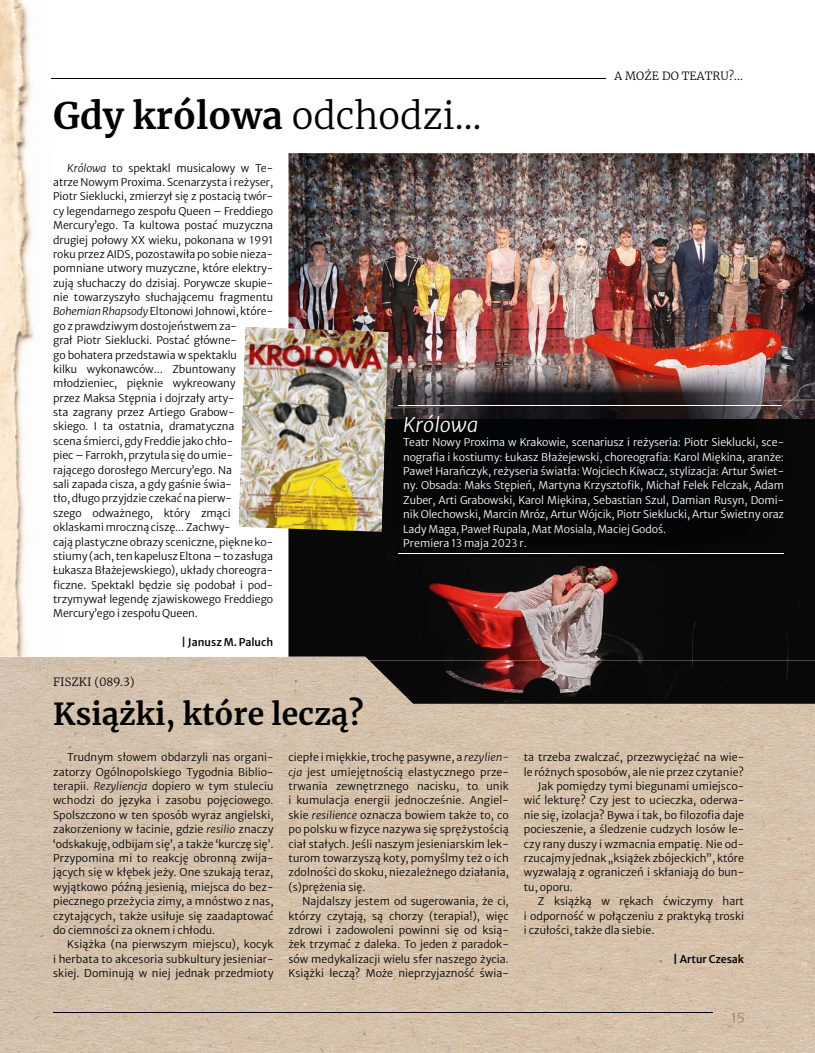
<style>
.page{position:relative;width:815px;height:1053px;background:#fff}
.page>*{position:absolute;margin:0;border:0;box-sizing:border-box;transform-origin:0 0}
.t1{font:700 36.25px "Merriweather";letter-spacing:.005em;color:#000}
.t2{font:700 30px "Merriweather";letter-spacing:.005em;color:#000}
.t3{font:italic 300 20px "Merriweather Sans";letter-spacing:.005em;color:#fff}
.t4{font:300 13.75px "Merriweather Sans";color:#807162}
.t5{font:300 11.25px "Merriweather";letter-spacing:.01em;color:#000}
.t6{font:300 10.62px/14.4px "Merriweather Sans";letter-spacing:-.005em;color:#000;text-align:justify}
.t7{font:300 10.62px/14.4px "Merriweather Sans";letter-spacing:-.005em;color:#fff}
.t8{font:500 10.62px "Merriweather Sans";color:#000}
.s1{font-weight:300}
.s2{font-style:italic}
.s3{font-weight:700}
</style>
<div class="page">
<img style="left:288px;top:153px;width:527px;height:212px">
<img style="left:288px;top:532px;width:527px;height:124px">
<img style="left:0;top:0;width:35px;height:482px">
<img style="left:0;top:482px;width:26px;height:174px">
<svg style="left:429px;top:656px;width:386px;height:44px;background:#281d1d"></svg>
<img style="left:0;top:656px;width:429px;height:396px">
<img style="left:429px;top:700px;width:386px;height:352px">
<hr style="left:53px;top:1011px;width:659px;height:1px;background:#000">
<svg style="left:732px;top:1012px;width:12px;height:10px"></svg>
<hr style="left:51px;top:78px;width:555px;height:1px;background:#000">
<img style="left:343px;top:365px;width:472px;height:202px">
<hr style="left:399px;top:553px;width:385px;height:1px;background:#fff">
<hr style="left:399px;top:405px;width:383px;height:1px;background:#fff">
<img style="left:238px;top:326px;width:151px;height:206px">
<h1 class="t1" style="left:53px;top:93px;width:430px">Gdy królowa <span class="s1">odchodzi…</span></h1>
<p class="t5" style="left:615px;top:69px;width:130px">A MOŻE DO TEATRU?...</p>
<p class="t6" style="left:53px;top:161px;width:222px;text-align:left;text-indent:14px"><span class="s2">Królowa</span> to spektakl musicalowy w Te&shy;atrze Nowym Proxima. Scenarzysta i reżyser, Piotr Sieklucki, zmierzył się z postacią twór&shy;cy legendarnego zespołu Queen – Freddiego Mercury’ego. Ta kultowa postać muzyczna drugiej połowy XX wieku, pokonana w 1991 roku przez AIDS, pozostawiła po sobie nieza&shy;pomniane utwory muzyczne, które elektry&shy;zują słuchaczy do dzisiaj. Porywcze skupie&shy;nie towarzyszyło słuchającemu fragmentu <span class="s2">Bohemian Rhapsody</span> Eltonowi Johnowi, które&shy;go z prawdziwym dostojeństwem za-<br>grał Piotr Sieklucki. Postać główne-<br>go bohatera przedstawia w spektaklu<br>kilku wykonawców... Zbuntowany młodzieniec, pięknie wykreowany<br>przez Maksa Stępnia i dojrzały arty-<br>sta zagrany przez Artiego Grabow-<br>skiego. I ta ostatnia, dramatyczna<br>scena śmierci, gdy Freddie jako chło-<br>piec – Farrokh, przytula się do umie&shy;rającego dorosłego Mercury’ego. Na<br>sali zapada cisza, a gdy gaśnie świa-<br>tło, długo przyjdzie czekać na pierw-<br>szego odważnego, który zmąci oklaskami mroczną ciszę... Zachwy-<br>cają plastyczne obrazy sceniczne, piękne ko&shy;stiumy (ach, ten kapelusz Eltona – to zasługa Łukasza Błażejewskiego), układy choreogra&shy;ficzne. Spektakl będzie się podobał i pod&shy;trzymywał legendę zjawiskowego Freddiego Mercury’ego i zespołu Queen.</p>
<p class="t8" style="left:182px;top:635px;width:93px">| Janusz M. Paluch</p>
<p class="t5" style="left:53px;top:675px;width:83px">FISZKI (089.3)</p>
<h2 class="t2" style="left:53px;top:695px;width:312px">Książki, które leczą?</h2>
<h3 class="t3" style="left:403px;top:412px;width:76px">Królowa</h3>
<p class="t7" style="left:403px;top:435px;width:382px">Teatr Nowy Proxima w Krakowie, scenariusz i reżyseria: Piotr Sieklucki, sce&shy;nografia i kostiumy: Łukasz Błażejewski, choreografia: Karol Miękina, aranże:<br>Paweł Harańczyk, reżyseria światła: Wojciech Kiwacz, stylizacja: Artur Świet&shy;ny. Obsada: Maks Stępień, Martyna Krzysztofik, Michał Felek Felczak, Adam Zuber, Arti Grabowski, Karol Miękina, Sebastian Szul, Damian Rusyn, Domi&shy;nik Olechowski, Marcin Mróz, Artur Wójcik, Piotr Sieklucki, Artur Świetny oraz Lady Maga, Paweł Rupala, Mat Mosiala, Maciej Godoś.<br>Premiera 13 maja 2023 r.</p>
<p class="t6" style="left:53px;top:750px;width:222px;text-indent:14px">Trudnym słowem obdarzyli nas organi&shy;zatorzy Ogólnopolskiego Tygodnia Biblio&shy;terapii. <span class="s2">Rezyliencja</span> dopiero w tym stuleciu wchodzi do języka i zasobu pojęciowego.<br>Spolszczono w ten sposób wyraz angielski, zakorzeniony w łacinie, gdzie <span class="s2">resilio</span> znaczy ‘odskakuję, odbijam się’, a także ‘kurczę się’.<br>Przypomina mi to reakcję obronną zwija&shy;jących się w kłębek jeży. One szukają teraz, wyjątkowo późną jesienią, miejsca do bez&shy;piecznego przeżycia zimy, a mnóstwo z nas, czytających, także usiłuje się zaadaptować do ciemności za oknem i chłodu.</p>
<p class="t6" style="left:53px;top:937px;width:222px;text-indent:14px">Książka (na pierwszym miejscu), kocyk i herbata to akcesoria subkultury jesieniar&shy;skiej. Dominują w niej jednak przedmioty</p>
<p class="t6" style="left:288px;top:750px;width:222px">ciepłe i miękkie, trochę pasywne, a <span class="s2">rezylien&shy;cja</span> jest umiejętnością elastycznego prze&shy;trwania zewnętrznego nacisku, to unik i kumulacja energii jednocześnie. Angiel&shy;skie <span class="s2">resilience</span> oznacza bowiem także to, co po polsku w fizyce nazywa się sprężystością ciał stałych. Jeśli naszym jesieniarskim lek&shy;turom towarzyszą koty, pomyślmy też o ich zdolności do skoku, niezależnego działania, (s)prężenia się.</p>
<p class="t6" style="left:288px;top:894px;width:222px;text-indent:14px">Najdalszy jestem od sugerowania, że ci, którzy czytają, są chorzy (terapia!), więc zdrowi i zadowoleni powinni się od ksią&shy;żek trzymać z daleka. To jeden z paradok&shy;sów medykalizacji wielu sfer naszego życia.<br>Książki leczą? Może nieprzyjazność świa-</p>
<p class="t6" style="left:524px;top:750px;width:222px">ta trzeba zwalczać, przezwyciężać na wie-</p>
<p class="t6" style="left:524px;top:764px;width:222px">le różnych sposobów, ale nie przez czytanie?</p>
<p class="t6" style="left:538px;top:779px;width:208px">Jak pomiędzy tymi biegunami umiejsco-</p>
<p class="t6" style="left:524px;top:793px;width:222px">wić lekturę? Czy jest to ucieczka, oderwa-</p>
<p class="t6" style="left:524px;top:807px;width:222px">nie się, izolacja? Bywa i tak, bo filozofia daje</p>
<p class="t6" style="left:524px;top:822px;width:222px">pocieszenie, a śledzenie cudzych losów le-</p>
<p class="t6" style="left:524px;top:836px;width:222px">czy rany duszy i wzmacnia empatię. Nie od-</p>
<p class="t6" style="left:524px;top:851px;width:222px">rzucajmy jednak „książek zbójeckich”, które</p>
<p class="t6" style="left:524px;top:865px;width:222px">wyzwalają z ograniczeń i skłaniają do bun-</p>
<p class="t6" style="left:524px;top:879px;width:51px">tu, oporu.</p>
<p class="t6" style="left:538px;top:894px;width:208px">Z książką w rękach ćwiczymy hart</p>
<p class="t6" style="left:524px;top:908px;width:222px">i odporność w połączeniu z praktyką troski</p>
<p class="t6" style="left:524px;top:922px;width:132px">i czułości, także dla siebie.</p>
<p class="t8" style="left:673px;top:952px;width:72px"><span class="s3">|</span> Artur Czesak</p>
<p class="t4" style="left:731px;top:1008px;width:16px">15</p>
</div>
